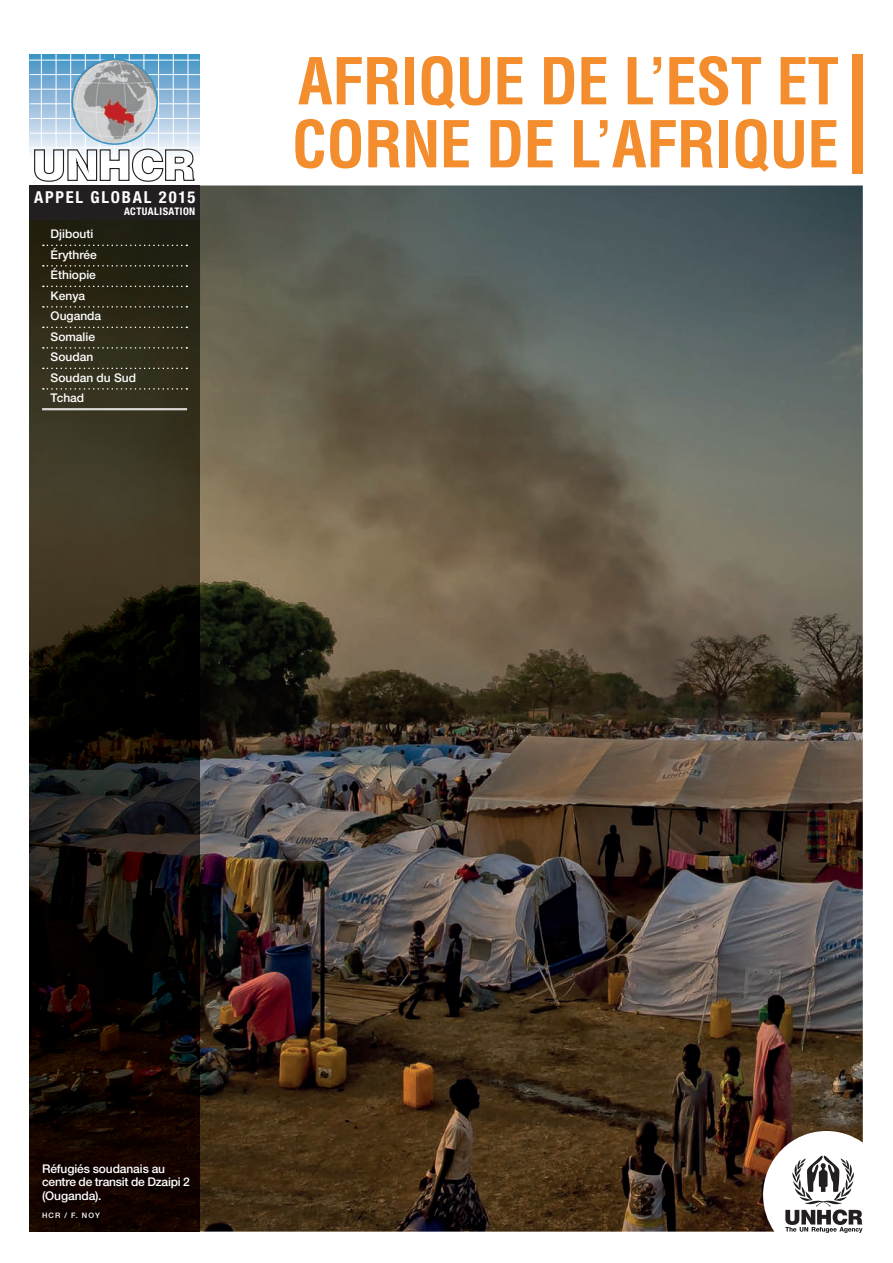
<style>
.page{position:relative;width:893px;height:1263px;background:#fff}
.page>*{position:absolute;margin:0;border:0;box-sizing:border-box;transform-origin:0 0}
.t1{font:700 condensed 63px/63px "Helvetica LT Std";letter-spacing:-.01em;color:#f38d2d}
.t2{font:700 condensed 16.5px "Helvetica Neue";letter-spacing:.105em;color:#fff}
.t3{font:500 12px/20.5px "Helvetica Neue LT Std";color:#fff}
.t4{font:700 condensed 10.5px "Helvetica Neue";letter-spacing:.04em;color:#fff}
.t5{font:500 7.5px "Helvetica Neue LT Std";letter-spacing:.15em;color:#fff}
</style>
<div class="page">
<svg style="left:786px;top:1231px;width:76px;height:2px"></svg>
<img style="left:200px;top:185px;width:663px;height:1046px">
<img style="left:29px;top:220px;width:171px;height:1011px">
<svg style="left:43px;top:245px;width:144px;height:1px"></svg>
<svg style="left:43px;top:265px;width:144px;height:2px"></svg>
<svg style="left:43px;top:286px;width:144px;height:1px"></svg>
<svg style="left:43px;top:306px;width:144px;height:2px"></svg>
<svg style="left:43px;top:327px;width:144px;height:1px"></svg>
<svg style="left:43px;top:347px;width:144px;height:2px"></svg>
<svg style="left:43px;top:368px;width:144px;height:1px"></svg>
<svg style="left:43px;top:388px;width:144px;height:2px"></svg>
<hr style="left:42px;top:408px;width:145px;height:1px;background:#fff">
<hr style="left:42px;top:409px;width:145px;height:1px;background:#fff">
<div style="left:853px;top:54px;width:10px;height:119px;background:#f38d2d"></div>
<hr style="left:30px;top:54px;width:169px;height:1px;background:#3795c6">
<svg style="left:30px;top:55px;width:169px;height:99px;background:#96c0dd"></svg>
<hr style="left:29px;top:60px;width:170px;height:1px;background:#fff">
<hr style="left:30px;top:74px;width:170px;height:1px;background:#fff">
<hr style="left:30px;top:89px;width:170px;height:1px;background:#fff">
<hr style="left:30px;top:103px;width:170px;height:1px;background:#fff">
<hr style="left:30px;top:118px;width:170px;height:1px;background:#fff">
<hr style="left:30px;top:133px;width:170px;height:1px;background:#fff">
<hr style="left:30px;top:147px;width:170px;height:1px;background:#fff">
<hr style="left:114px;top:54px;width:1px;height:103px;background:#fff">
<hr style="left:100px;top:54px;width:1px;height:103px;background:#fff">
<hr style="left:85px;top:54px;width:1px;height:103px;background:#fff">
<hr style="left:70px;top:54px;width:1px;height:103px;background:#fff">
<hr style="left:56px;top:54px;width:1px;height:103px;background:#fff">
<hr style="left:41px;top:54px;width:1px;height:103px;background:#fff">
<hr style="left:129px;top:54px;width:1px;height:103px;background:#fff">
<hr style="left:144px;top:54px;width:1px;height:103px;background:#fff">
<hr style="left:158px;top:54px;width:1px;height:103px;background:#fff">
<hr style="left:173px;top:54px;width:1px;height:103px;background:#fff">
<hr style="left:188px;top:54px;width:1px;height:103px;background:#fff">
<img style="left:72px;top:59px;width:85px;height:85px;border-radius:43px">
<div style="left:71px;top:58px;width:87px;height:87px;border:2px solid #3595c6;border-radius:50%"></div>
<svg style="left:34px;top:148px;width:161px;height:34px"></svg>
<div style="left:29px;top:186px;width:171px;height:34px;background:#231f20"></div>
<h2 class="t2" style="left:34px;top:187px;width:163px">APPEL GLOBAL 2015</h2>
<p class="t4" style="left:124px;top:204px;width:73px">ACTUALISATION</p>
<p class="t3" style="left:51px;top:224px;width:87px">Djibouti<br>Érythrée<br>Éthiopie<br>Kenya<br>Ouganda<br>Somalie<br>Soudan<br>Soudan du Sud<br>Tchad</p>
<h1 class="t1" style="left:292px;top:49px;width:549px">AFRIQUE DE L’EST ET<br>CORNE DE L’AFRIQUE</h1>
<p class="t3" style="left:42px;top:1162px;width:149px;line-height:13.5px">Réfugiés soudanais au centre de transit de Dzaipi 2 (Ouganda).</p>
<p class="t5" style="left:42px;top:1211px;width:59px">HCR / F. NOY</p>
</div>
